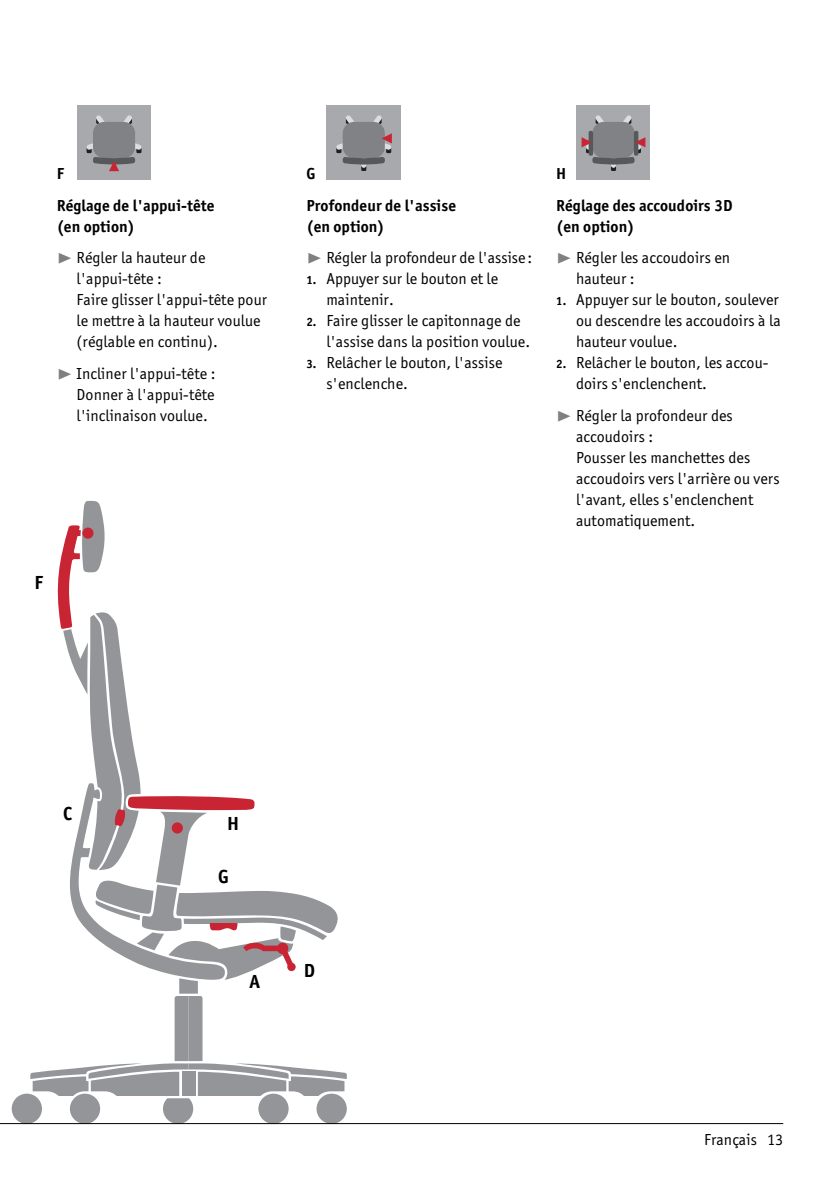
<style>
.page{position:relative;width:840px;height:1191px;background:#fff}
.page>*{position:absolute;margin:0;border:0;box-sizing:border-box;transform-origin:0 0}
.t1{font:700 19px "Officina San Itc T";color:#000}
.t2{font:16px/21px "Officina San Itc T";letter-spacing:.005em;color:#000}
.t3{font:700 16px/21px "Officina San Itc T";letter-spacing:.005em;color:#000}
.s1{font-family:"Zeal";color:#808080}
.s2{font-weight:700;font-size:12px}
</style>
<div class="page">
<div style="left:77px;top:106px;width:73px;height:73px;background:#a8a9ad"></div>
<svg style="left:86px;top:115px;width:56px;height:56px"></svg>
<div style="left:326px;top:106px;width:74px;height:73px;background:#a8a9ad"></div>
<svg style="left:336px;top:115px;width:55px;height:56px"></svg>
<div style="left:576px;top:106px;width:73px;height:73px;background:#a8a9ad"></div>
<svg style="left:581px;top:115px;width:64px;height:56px"></svg>
<div style="left:12px;top:1093px;width:30px;height:30px;background:#939598;border-radius:50%"></div>
<svg style="left:30px;top:501px;width:316px;height:622px"></svg>
<div style="left:82px;top:527px;width:11px;height:11px;background:#c82434;border-radius:50%"></div>
<hr style="left:0;top:1123px;width:782px;height:1px;background:#000">
<p class="t3" style="left:57px;top:163px;width:9px">F</p>
<p class="t3" style="left:57px;top:195px;width:159px">Réglage de l'appui-tête (en option)</p>
<p class="t2" style="left:77px;top:247px;width:192px;text-indent:-20px"><span class="s1">®</span> Régler la hauteur de l'appui-tête :<br>Faire glisser l'appui-tête pour le mettre à la hauteur voulue (réglable en continu).</p>
<p class="t2" style="left:77px;top:363px;width:140px;text-align:justify;text-indent:-20px"><span class="s1">®</span> Incliner l'appui-tête :<br>Donner à l'appui-tête l'inclinaison voulue.</p>
<p class="t1" style="left:34px;top:571px;width:10px">F</p>
<p class="t3" style="left:306px;top:163px;width:10px">G</p>
<p class="t3" style="left:306px;top:195px;width:151px">Profondeur de l'assise (en option)</p>
<p class="t2" style="left:306px;top:247px;width:227px"><span class="s1">®</span> Régler la profondeur de l'assise :</p>
<p class="t2" style="left:326px;top:268px;width:173px;text-indent:-20px"><span class="s2">1.</span> Appuyer sur le bouton et le maintenir.</p>
<p class="t2" style="left:326px;top:310px;width:205px;text-indent:-20px"><span class="s2">2.</span> Faire glisser le capitonnage de l'assise dans la position voulue.</p>
<p class="t2" style="left:326px;top:352px;width:177px;text-indent:-20px"><span class="s2">3.</span> Relâcher le bouton, l'assise s'enclenche.</p>
<p class="t3" style="left:556px;top:163px;width:12px">H</p>
<p class="t3" style="left:556px;top:195px;width:178px">Réglage des accoudoirs 3D (en option)</p>
<p class="t2" style="left:575px;top:247px;width:155px;text-indent:-20px"><span class="s1">®</span> Régler les accoudoirs en hauteur :</p>
<p class="t2" style="left:575px;top:289px;width:206px;text-indent:-20px"><span class="s2">1.</span> Appuyer sur le bouton, soulever ou descendre les accoudoirs à la hauteur voulue.</p>
<p class="t2" style="left:575px;top:352px;width:194px;text-indent:-20px"><span class="s2">2.</span> Relâcher le bouton, les accou&shy;doirs s'enclenchent.</p>
<p class="t2" style="left:575px;top:405px;width:205px;text-indent:-20px"><span class="s1">®</span> Régler la profondeur des accoudoirs :<br>Pousser les manchettes des accoudoirs vers l'arrière ou vers l'avant, elles s'enclenchent automatiquement.</p>
<p class="t1" style="left:63px;top:802px;width:10px">C</p>
<p class="t1" style="left:227px;top:812px;width:13px">H</p>
<p class="t1" style="left:218px;top:865px;width:12px">G</p>
<p class="t1" style="left:249px;top:970px;width:12px">A</p>
<p class="t1" style="left:304px;top:959px;width:13px">D</p>
<p class="t2" style="left:703px;top:1129px;width:81px">Français 13</p>
</div>
